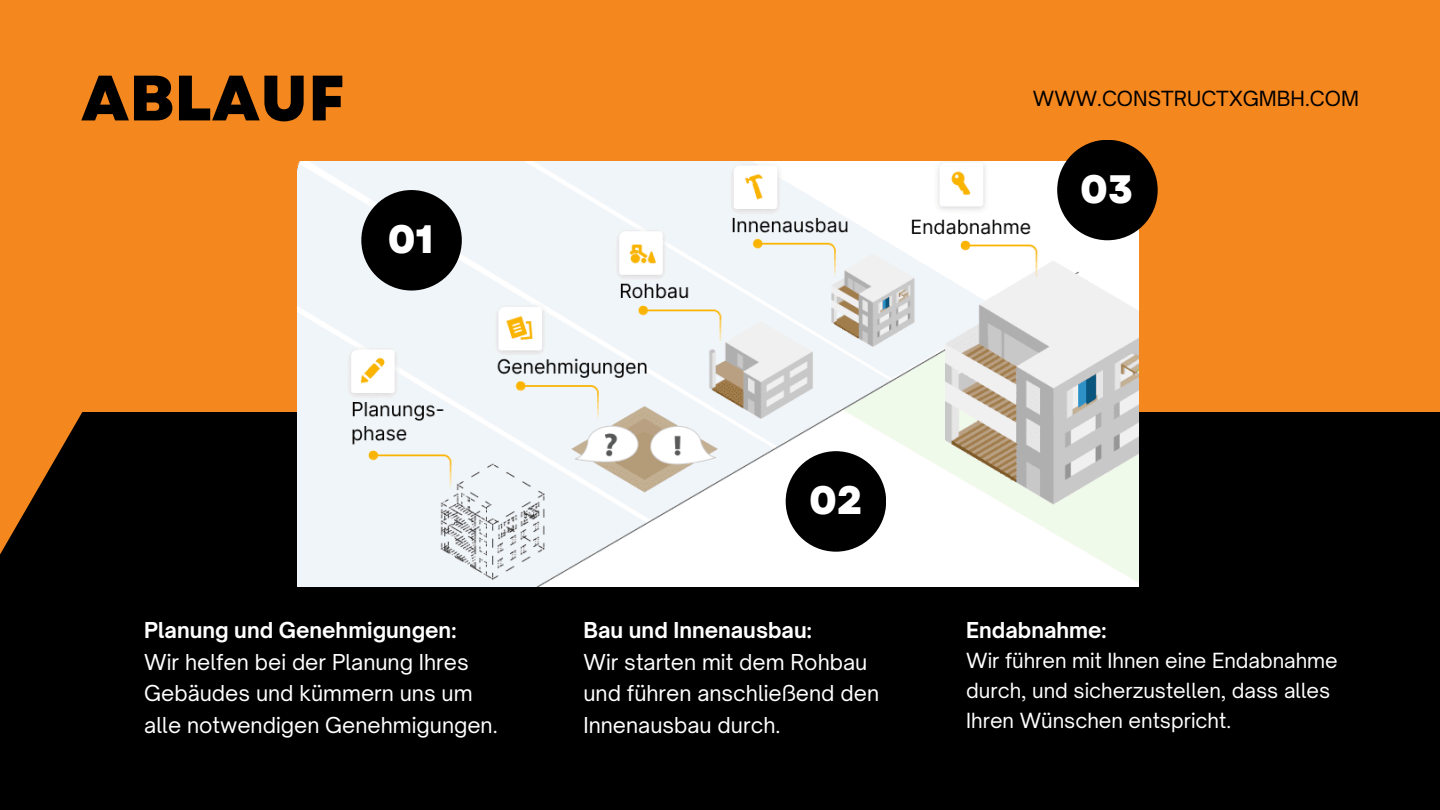
<style>
.page{position:relative;width:1440px;height:810px;background:#f5871f}
.page>*{position:absolute;margin:0;border:0;box-sizing:border-box;transform-origin:0 0}
.t1{font:800 64px "Garet";color:#000}
.t2{font:800 39.6px "Garet";color:#fff}
.t3{font:21px/31.5px "Open Sauce One";color:#fff}
.t4{font:700 21px "Open Sauce One";color:#fff}
.t5{font:20px/30px "Open Sauce One";color:#fff}
.t6{font:20px "Open Sauce One";color:#000}
</style>
<div class="page">
<div style="left:0;top:412px;width:1440px;height:398px;background:#000"></div>
<img style="left:297px;top:161px;width:842px;height:426px">
<div style="left:361px;top:190px;width:101px;height:101px;background:#000;border-radius:50%"></div>
<div style="left:1057px;top:140px;width:101px;height:100px;background:#000;border-radius:50%"></div>
<div style="left:786px;top:451px;width:100px;height:101px;background:#000;border-radius:50%"></div>
<h2 class="t1" style="left:81px;top:52px;width:265px">ABLAUF</h2>
<p class="t2" style="left:388px;top:211px;width:47px">01</p>
<p class="t6" style="left:1033px;top:86px;width:328px">WWW.CONSTRUCTXGMBH.COM</p>
<p class="t2" style="left:1080px;top:161px;width:54px">03</p>
<p class="t4" style="left:144px;top:617px;width:314px">Planung und Genehmigungen:</p>
<p class="t3" style="left:144px;top:646px;width:355px">Wir helfen bei der Planung Ihres<br>Gebäudes und kümmern uns um alle notwendigen Genehmigungen.</p>
<p class="t2" style="left:809px;top:472px;width:55px">02</p>
<p class="t4" style="left:583px;top:617px;width:230px">Bau und Innenausbau:</p>
<p class="t3" style="left:583px;top:646px;width:285px">Wir starten mit dem Rohbau</p>
<p class="t3" style="left:583px;top:677px;width:297px">und führen anschließend den</p>
<p class="t3" style="left:583px;top:709px;width:198px">Innenausbau durch.</p>
<p class="t4" style="left:966px;top:617px;width:142px">Endabnahme:</p>
<p class="t5" style="left:966px;top:646px;width:373px">Wir führen mit Ihnen eine Endabnahme durch, und sicherzustellen, dass alles<br>Ihren Wünschen entspricht.</p>
</div>
